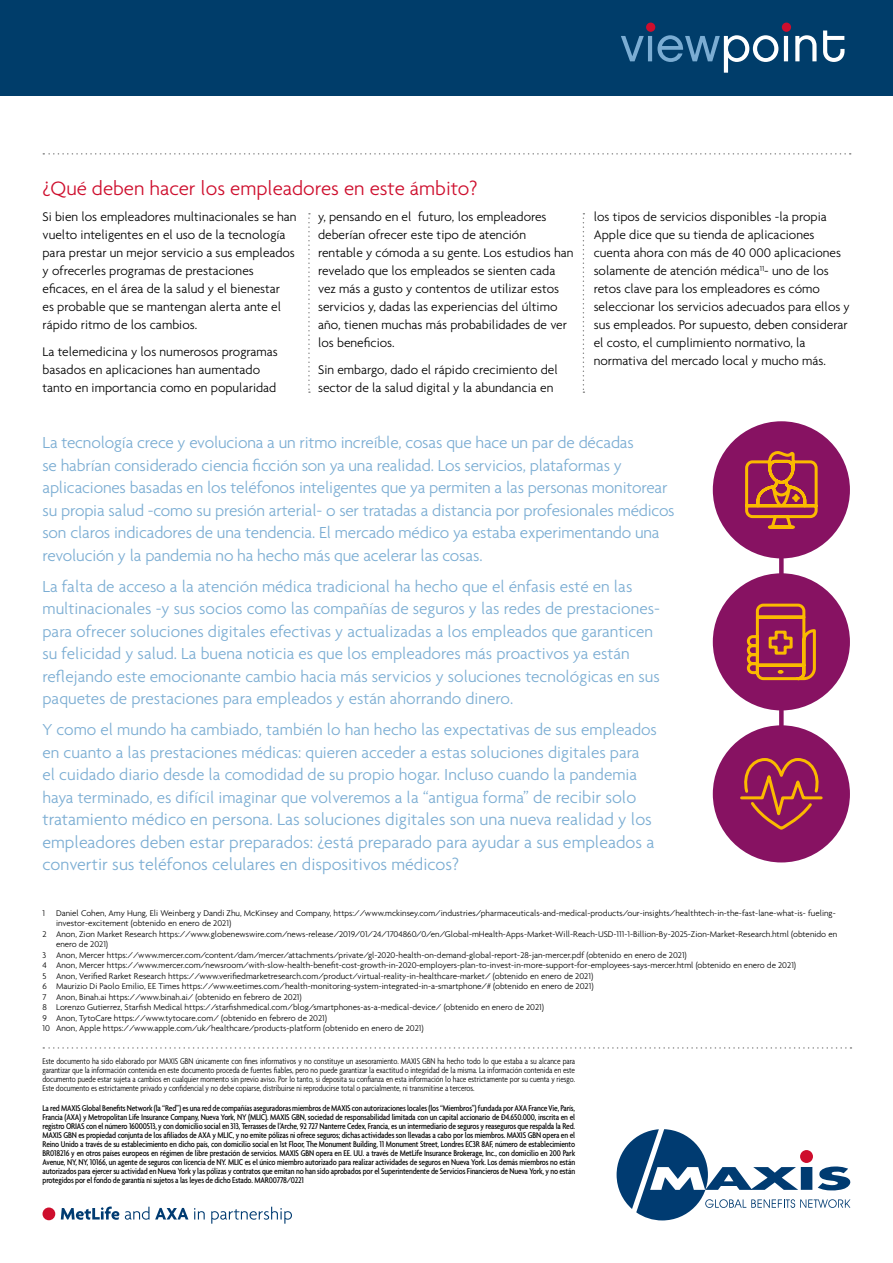
<style>
.page{position:relative;width:893px;height:1263px;background:#fff}
.page>*{position:absolute;margin:0;border:0;box-sizing:border-box;transform-origin:0 0}
.t1{font:300 21px "Agenda";color:#ce0e2d}
.t2{font:300 18px/22.5px "Agenda";color:#7badd3}
.t3{font:300 17.25px/22.5px "Agenda";color:#7badd3}
.t4{font:300 13.5px/18px "Agenda";color:#000}
.t5{font:300 9px "Agenda";color:#000}
.t6{font:500 condensed 9px/9px "Agenda";letter-spacing:-.02em;color:#000;text-align:justify}
.t7{font:300 condensed 9px/9px "Agenda";letter-spacing:-.01em;color:#000;text-align:justify}
.s1{font-size:18px}
</style>
<div class="page">
<div style="left:0;top:0;width:893px;height:95px;background:#003d6a"></div>
<svg style="left:621px;top:31px;width:223px;height:42px"></svg>
<div style="left:646px;top:23px;width:9px;height:9px;background:#ce0e2d;border-radius:50%"></div>
<div style="left:782px;top:23px;width:9px;height:9px;background:#ce0e2d;border-radius:50%"></div>
<svg style="left:43px;top:153px;width:808px;height:2px"></svg>
<svg style="left:617px;top:1129px;width:233px;height:91px"></svg>
<div style="left:800px;top:1150px;width:13px;height:13px;background:#ce0e2d;border-radius:50%"></div>
<svg style="left:61px;top:1206px;width:58px;height:14px"></svg>
<svg style="left:125px;top:1207px;width:24px;height:13px"></svg>
<svg style="left:155px;top:1208px;width:33px;height:11px"></svg>
<svg style="left:194px;top:1208px;width:11px;height:11px"></svg>
<svg style="left:211px;top:1207px;width:81px;height:17px"></svg>
<div style="left:43px;top:1207px;width:12px;height:13px;background:#ce0e2d;border-radius:50%"></div>
<svg style="left:43px;top:1047px;width:808px;height:2px"></svg>
<svg style="left:308px;top:213px;width:2px;height:180px"></svg>
<svg style="left:583px;top:213px;width:1px;height:180px"></svg>
<div style="left:779px;top:538px;width:5px;height:198px;background:#871262"></div>
<div style="left:713px;top:421px;width:137px;height:137px;background:#871262;border-radius:50%"></div>
<div style="left:713px;top:573px;width:137px;height:137px;background:#871262;border-radius:50%"></div>
<div style="left:713px;top:725px;width:137px;height:137px;background:#871262;border-radius:50%"></div>
<svg style="left:745px;top:451px;width:73px;height:78px"></svg>
<svg style="left:746px;top:603px;width:70px;height:78px"></svg>
<svg style="left:740px;top:758px;width:83px;height:72px"></svg>
<h1 class="t1" style="left:43px;top:176px;width:437px">¿Qué deben hacer los empleadores en este ámbito?</h1>
<p class="t4" style="left:43px;top:208px;width:256px">Si bien los empleadores multinacionales se han vuelto inteligentes en el uso de la tecnología para prestar un mejor servicio a sus empleados y ofrecerles programas de prestaciones eficaces, en el área de la salud y el bienestar<br>es probable que se mantengan alerta ante el rápido ritmo de los cambios.</p>
<h3 class="t4" style="left:43px;top:342px;width:237px">La telemedicina y los numerosos programas basados en aplicaciones han aumentado tanto en importancia como en popularidad</h3>
<p class="t4" style="left:318px;top:208px;width:257px">y, pensando en el futuro, los empleadores deberían ofrecer este tipo de atención rentable y cómoda a su gente. Los estudios han revelado que los empleados se sienten cada vez más a gusto y contentos de utilizar estos servicios y, dadas las experiencias del último año, tienen muchas más probabilidades de ver los beneficios.</p>
<h3 class="t4" style="left:318px;top:360px;width:241px">Sin embargo, dado el rápido crecimiento del sector de la salud digital y la abundancia en</h3>
<p class="t4" style="left:594px;top:208px;width:258px">los tipos de servicios disponibles -la propia Apple dice que su tienda de aplicaciones cuenta ahora con más de 40 000 aplicaciones solamente de atención médica<sup>11</sup>- uno de los retos clave para los empleadores es cómo seleccionar los servicios adecuados para ellos y sus empleados. Por supuesto, deben considerar el costo, el cumplimiento normativo, la normativa del mercado local y mucho más.</p>
<p class="t3" style="left:43px;top:431px;width:634px">La tecnología crece y evoluciona a un ritmo increíble, cosas que hace un par de décadas<br>se habrían considerado ciencia ficción son ya una realidad. Los servicios, plataformas y aplicaciones basadas en los teléfonos inteligentes que ya permiten a las personas monitorear su propia salud -como su presión arterial- o ser tratadas a distancia por profesionales médicos son claros indicadores de una tendencia. El mercado médico ya estaba experimentando una revolución y la pandemia no ha hecho más que acelerar las cosas.</p>
<p class="t3" style="left:43px;top:575px;width:619px">La falta de acceso a la atención médica tradicional ha hecho que el énfasis esté en las multinacionales -y sus socios como las compañías de seguros y las redes de prestaciones&shy;para ofrecer soluciones digitales efectivas y actualizadas a los empleados que garanticen su felicidad y salud. La buena noticia es que los empleadores más proactivos ya están reflejando este emocionante cambio hacia más servicios y soluciones tecnológicas en sus paquetes de prestaciones para empleados y están ahorrando dinero.</p>
<p class="t3" style="left:43px;top:718px;width:616px">Y como el mundo ha cambiado, también lo han hecho las expectativas de sus empleados en cuanto a las prestaciones médicas: quieren acceder a estas soluciones digitales para<br>el cuidado diario desde la comodidad de su propio hogar. Incluso cuando la pandemia haya terminado, es difícil imaginar que volveremos a la “antigua forma” <span class="s1">de recibir solo</span></p>
<h2 class="t2" style="left:43px;top:808px;width:613px">tratamiento médico en persona. Las soluciones digitales son una nueva realidad y los empleadores deben estar preparados: ¿está preparado para ayudar a sus empleados a convertir sus teléfonos celulares en dispositivos médicos?</h2>
<p class="t5" style="left:43px;top:907px;width:795px">1 Daniel Cohen, Amy Hung, Eli Weinberg y Dandi Zhu, McKinsey and Company, https://www.mckinsey.com/industries/pharmaceuticals-and-medical-products/our-insights/healthtech-in-the-fast-lane-what-is- fueling-</p>
<p class="t5" style="left:56px;top:918px;width:177px">investor-excitement (obtenido en enero de 2021)</p>
<p class="t5" style="left:43px;top:928px;width:796px">2 Anon, Zion Market Research https://www.globenewswire.com/news-release/2019/01/24/1704860/0/en/Global-mHealth-Apps-Market-Will-Reach-USD-111-1-Billion-By-2025-Zion-Market-Research.html (obtenido en</p>
<p class="t5" style="left:56px;top:939px;width:54px">enero de 2021)</p>
<p class="t5" style="left:43px;top:949px;width:646px">3 Anon, Mercer https://www.mercer.com/content/dam/mercer/attachments/private/gl-2020-health-on-demand-global-report-28-jan-mercer.pdf (obtenido en enero de 2021)</p>
<p class="t5" style="left:43px;top:960px;width:755px">4 Anon, Mercer https://www.mercer.com/newsroom/with-slow-health-benefit-cost-growth-in-2020-employers-plan-to-invest-in-more-support-for-employees-says-mercer.html (obtenido en enero de 2021)</p>
<p class="t5" style="left:43px;top:970px;width:552px">5 Anon, Verified Rarket Research https://www.verifiedmarketresearch.com/product/virtual-reality-in-healthcare-market/ (obtenido en enero de 2021)</p>
<p class="t5" style="left:43px;top:981px;width:552px">6 Maurizio Di Paolo Emilio, EE Times https://www.eetimes.com/health-monitoring-system-integrated-in-a-smartphone/# (obtenido en enero de 2021)</p>
<p class="t5" style="left:43px;top:991px;width:261px">7 Anon, Binah.ai https://www.binah.ai/ (obtenido en febrero de 2021)</p>
<p class="t5" style="left:43px;top:1002px;width:503px">8 Lorenzo Gutierrez, Starfish Medical https://starfishmedical.com/blog/smartphones-as-a-medical-device/ (obtenido en enero de 2021)</p>
<p class="t5" style="left:43px;top:1012px;width:286px">9 Anon, TytoCare https://www.tytocare.com/ (obtenido en febrero de 2021)</p>
<p class="t5" style="left:43px;top:1023px;width:383px">10 Anon, Apple https://www.apple.com/uk/healthcare/products-platform (obtenido en enero de 2021)</p>
<p class="t7" style="left:43px;top:1057px;width:534px">Este documento ha sido elaborado por MAXIS GBN únicamente con fines informativos y no constituye un asesoramiento. MAXIS GBN ha hecho todo lo que estaba a su alcance para garantizar que la información contenida en este documento proceda de fuentes fiables, pero no puede garantizar la exactitud o integridad de la misma. La información contenida en este documento puede estar sujeta a cambios en cualquier momento sin previo aviso. Por lo tanto, si deposita su confianza en esta información lo hace estrictamente por su cuenta y riesgo.<br>Este documento es estrictamente privado y confidencial y no debe copiarse, distribuirse ni reproducirse total o parcialmente, ni transmitirse a terceros.</p>
<p class="t6" style="left:43px;top:1104px;width:534px">La red MAXIS Global Benefits Network (la “Red”) es una red de compañías aseguradoras miembros de MAXIS con autorizaciones locales (los “Miembros”) fundada por AXA France Vie, París, Francia (AXA) y Metropolitan Life Insurance Company, Nueva York, NY (MLIC). MAXIS GBN, sociedad de responsabilidad limitada con un capital accionario de €4.650.000, inscrita en el registro ORIAS con el número 16000513, y con domicilio social en 313, Terrasses de l’Arche, 92 727 Nanterre Cedex, Francia, es un intermediario de seguros y reaseguros que respalda la Red.<br>MAXIS GBN es propiedad conjunta de los afiliados de AXA y MLIC, y no emite pólizas ni ofrece seguros; dichas actividades son llevadas a cabo por los miembros. MAXIS GBN opera en el Reino Unido a través de su establecimiento en dicho país, con domicilio social en 1st Floor, The Monument Building, 11 Monument Street, Londres EC3R 8AF, número de establecimiento BR018216 y en otros países europeos en régimen de libre prestación de servicios. MAXIS GBN opera en EE. UU. a través de MetLife Insurance Brokerage, Inc., con domicilio en 200 Park Avenue, NY, NY, 10166, un agente de seguros con licencia de NY. MLIC es el único miembro autorizado para realizar actividades de seguros en Nueva York. Los demás miembros no están autorizados para ejercer su actividad en Nueva York y las pólizas y contratos que emitan no han sido aprobados por el Superintendente de Servicios Financieros de Nueva York, y no están protegidos por el fondo de garantía ni sujetos a las leyes de dicho Estado. MAR00778/0221</p>
</div>
